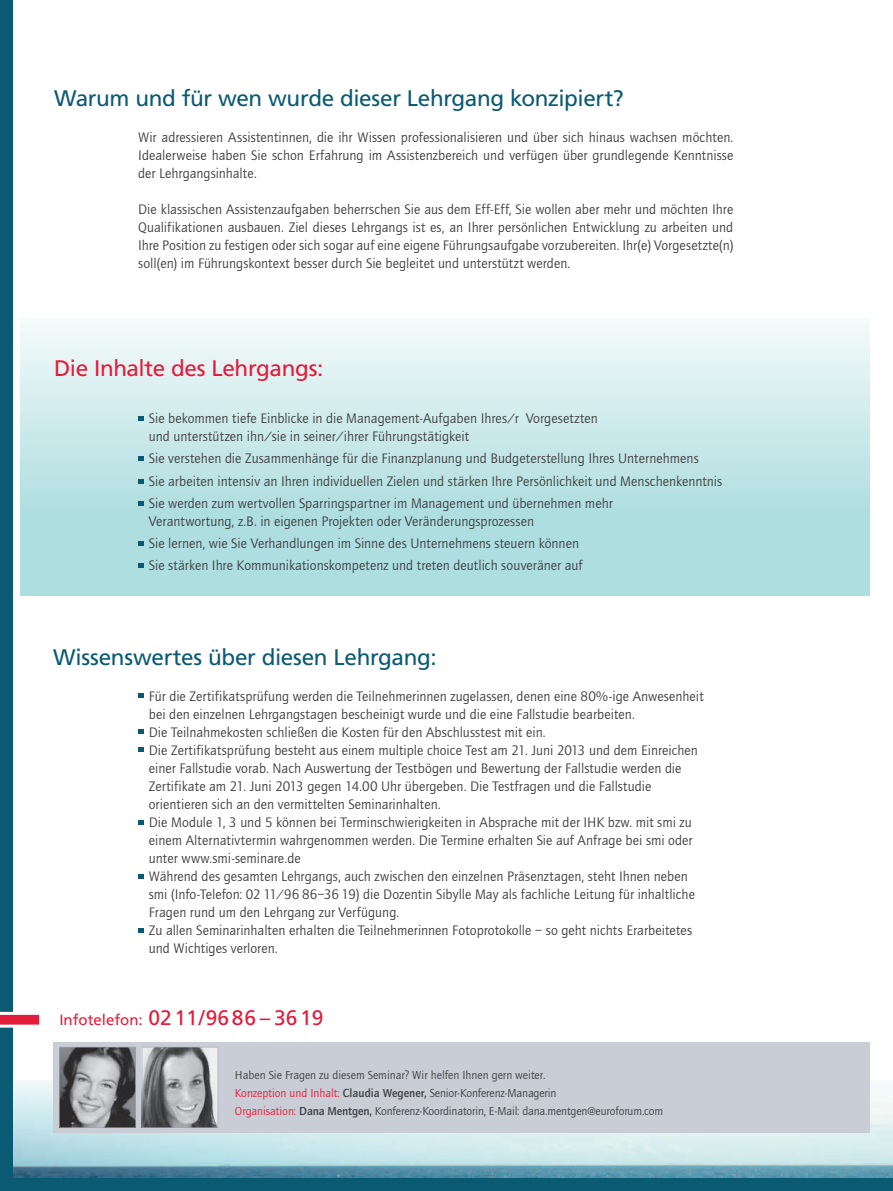
<style>
.page{position:relative;width:893px;height:1191px;background:#fff}
.page>*{position:absolute;margin:0;border:0;box-sizing:border-box;transform-origin:0 0}
.t1{font:22.5px "Frutiger LT";letter-spacing:-.015em;color:#0b5a73}
.t2{font:22.5px "Frutiger LT";letter-spacing:-.02em;color:#e41c3b}
.t3{font:21px "Frutiger LT";color:#e41c3b}
.t4{font:14.25px/18px "Quay Sans EF";letter-spacing:.005em;color:#3e3e3f}
.t5{font:12px/18px "Quay Sans EF";letter-spacing:-.005em;color:#3e3e3f}
.s1{font-size:15px}
.s2{color:#e41c3b}
.s3{font-weight:500}
</style>
<div class="page">
<img style="left:13px;top:1080px;width:880px;height:98px">
<div style="left:20px;top:319px;width:850px;height:276px;background:linear-gradient(to bottom,#eff8f8,#a0d8db)"></div>
<div style="left:0;top:0;width:13px;height:1191px;background:#0b5a73"></div>
<div style="left:53px;top:1042px;width:817px;height:90px;background:#c9cdd5"></div>
<svg style="left:0;top:1011px;width:40px;height:16px"></svg>
<svg style="left:59px;top:1047px;width:77px;height:80px"></svg>
<svg style="left:142px;top:1047px;width:76px;height:80px"></svg>
<svg style="left:138px;top:693px;width:6px;height:5px"></svg>
<svg style="left:138px;top:729px;width:6px;height:5px"></svg>
<svg style="left:138px;top:747px;width:6px;height:5px"></svg>
<svg style="left:138px;top:820px;width:6px;height:4px"></svg>
<svg style="left:138px;top:874px;width:6px;height:4px"></svg>
<svg style="left:138px;top:928px;width:6px;height:4px"></svg>
<div style="left:0;top:1178px;width:893px;height:13px;background:#0b5a73"></div>
<svg style="left:138px;top:416px;width:6px;height:5px"></svg>
<svg style="left:138px;top:456px;width:6px;height:5px"></svg>
<svg style="left:138px;top:479px;width:6px;height:4px"></svg>
<svg style="left:138px;top:501px;width:6px;height:4px"></svg>
<svg style="left:138px;top:541px;width:6px;height:5px"></svg>
<svg style="left:138px;top:563px;width:6px;height:5px"></svg>
<h1 class="t1" style="left:54px;top:85px;width:571px">Warum und für wen wurde dieser Lehrgang konzipiert?</h1>
<p class="t4" style="left:138px;top:129px;width:597px;text-align:justify">Wir adressieren Assistentinnen, die ihr Wissen professionalisieren und über sich hinaus wachsen möchten.<br>Idealerweise haben Sie schon Erfahrung im Assistenzbereich und verfügen über grundlegende Kenntnisse der Lehrgangsinhalte.</p>
<p class="t4" style="left:138px;top:201px;width:597px;text-align:justify">Die klassischen Assistenzaufgaben beherrschen Sie aus dem Eff-Eff, Sie wollen aber mehr und möchten Ihre Qualifikationen ausbauen. Ziel dieses Lehrgangs ist es, an Ihrer persönlichen Entwicklung zu arbeiten und Ihre Position zu festigen oder sich sogar auf eine eigene Führungsaufgabe vorzubereiten. Ihr(e) Vorgesetzte(n) soll(en) im Führungskontext besser durch Sie begleitet und unterstützt werden.</p>
<h1 class="t2" style="left:54px;top:355px;width:271px">Die Inhalte des Lehrgangs:</h1>
<p class="t4" style="left:149px;top:410px;width:451px">Sie bekommen tiefe Einblicke in die Management-Aufgaben Ihres/r Vorgesetzten und unterstützen ihn/sie in seiner/ihrer Führungstätigkeit</p>
<p class="t4" style="left:149px;top:448px;width:575px;line-height:22.2px">Sie verstehen die Zusammenhänge für die Finanzplanung und Budgeterstellung Ihres Unternehmens<br>Sie arbeiten intensiv an Ihren individuellen Zielen und stärken Ihre Persönlichkeit und Menschenkenntnis<br>Sie werden zum wertvollen Sparringspartner im Management und übernehmen mehr</p>
<p class="t4" style="left:149px;top:510px;width:435px;line-height:22.2px">Verantwortung, z.B. in eigenen Projekten oder Veränderungsprozessen<br>Sie lernen, wie Sie Verhandlungen im Sinne des Unternehmens steuern können<br>Sie stärken Ihre Kommunikationskompetenz und treten deutlich souveräner auf</p>
<h1 class="t1" style="left:53px;top:643px;width:385px">Wissenswertes über diesen Lehrgang:</h1>
<p class="t4" style="left:149px;top:687px;width:556px">Für die Zertifikatsprüfung werden die Teilnehmerinnen zugelassen, denen eine 80%-ige Anwesenheit bei den einzelnen Lehrgangstagen bescheinigt wurde und die eine Fallstudie bearbeiten.<br>Die Teilnahmekosten schließen die Kosten für den Abschlusstest mit ein.<br>Die Zertifikatsprüfung besteht aus einem multiple choice Test am 21. Juni 2013 und dem Einreichen einer Fallstudie vorab. Nach Auswertung der Testbögen und Bewertung der Fallstudie werden die Zertifikate am 21. Juni 2013 gegen 14.00 Uhr übergeben. Die Testfragen und die Fallstudie orientieren sich an den vermittelten Seminarinhalten.<br>Die Module 1, 3 und 5 können bei Terminschwierigkeiten in Absprache mit der IHK bzw. mit smi zu einem Alternativtermin wahrgenommen werden. Die Termine erhalten Sie auf Anfrage bei smi oder unter www.smi-seminare.de<br>Während des gesamten Lehrgangs, auch zwischen den einzelnen Präsenztagen, steht Ihnen neben smi (Info-Telefon: 02 11/96 86–36 19) die Dozentin Sibylle May als fachliche Leitung für inhaltliche Fragen rund um den Lehrgang zur Verfügung.<br>Zu allen Seminarinhalten erhalten die Teilnehmerinnen Fotoprotokolle – so geht nichts Erarbeitetes und Wichtiges verloren.</p>
<h2 class="t3" style="left:59px;top:1005px;width:266px"><span class="s1">Infotelefon:</span> 02 11/96 86 – 36 19</h2>
<p class="t5" style="left:235px;top:1066px;width:430px">Haben Sie Fragen zu diesem Seminar? Wir helfen Ihnen gern weiter.<br><span class="s2">Konzeption und Inhalt:</span> <span class="s3">Claudia Wegener,</span> Senior-Konferenz-Managerin<br><span class="s2">Organisation:</span> <span class="s3">Dana Mentgen,</span> Konferenz-Koordinatorin, E-Mail: dana.mentgen@euroforum.com</p>
</div>
